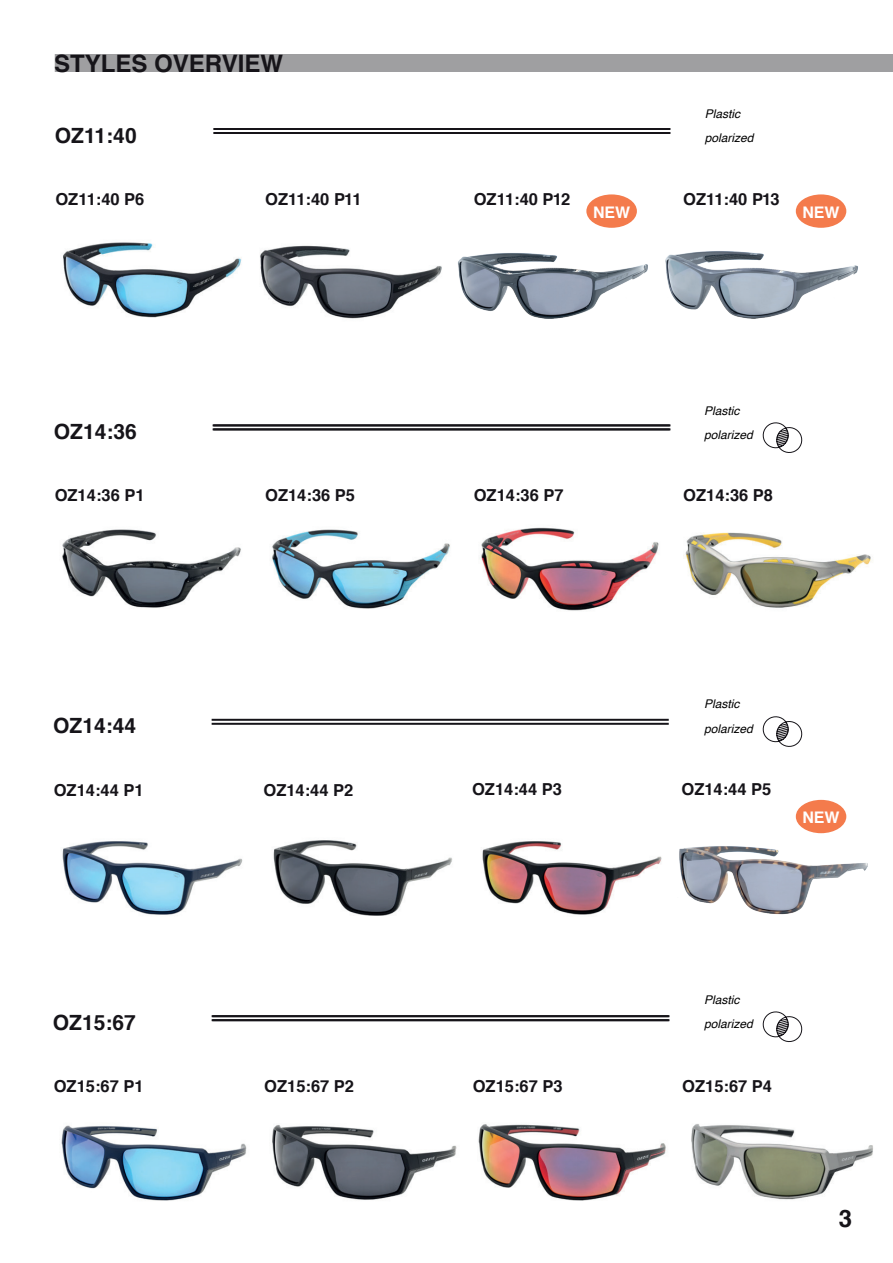
<style>
.page{position:relative;width:893px;height:1263px;background:#fff}
.page>*{position:absolute;margin:0;border:0;box-sizing:border-box;transform-origin:0 0}
.t1{font:700 24px "Helvetica";color:#161419}
.t2{font:700 21px "Helvetica";color:#161419}
.t3{font:700 16.5px "Helvetica";color:#161419}
.t4{font:700 16.5px "Helvetica";letter-spacing:-.025em;color:#161419}
.t5{font:700 16.05px "Helvetica";color:#fff}
.t6{font:italic 12px/24px "Helvetica";color:#000}
</style>
<div class="page">
<div style="left:55px;top:54px;width:838px;height:18px;background:#9f9fa1"></div>
<hr style="left:213px;top:128px;width:457px;height:2px;background:#161419">
<hr style="left:213px;top:132px;width:457px;height:2px;background:#161419">
<hr style="left:213px;top:424px;width:457px;height:2px;background:#161419">
<hr style="left:213px;top:428px;width:457px;height:2px;background:#161419">
<img style="left:63px;top:242px;width:179px;height:76px">
<img style="left:260px;top:245px;width:182px;height:74px">
<hr style="left:212px;top:719px;width:457px;height:2px;background:#161419">
<hr style="left:212px;top:723px;width:457px;height:2px;background:#161419">
<hr style="left:212px;top:1015px;width:457px;height:2px;background:#161419">
<hr style="left:212px;top:1019px;width:457px;height:2px;background:#161419">
<svg style="left:762px;top:422px;width:41px;height:31px"></svg>
<svg style="left:762px;top:716px;width:41px;height:31px"></svg>
<svg style="left:762px;top:1011px;width:41px;height:32px"></svg>
<img style="left:62px;top:529px;width:179px;height:79px">
<img style="left:62px;top:841px;width:181px;height:74px">
<img style="left:270px;top:529px;width:180px;height:80px">
<img style="left:481px;top:527px;width:178px;height:84px">
<img style="left:683px;top:532px;width:188px;height:76px">
<img style="left:273px;top:840px;width:179px;height:76px">
<img style="left:482px;top:841px;width:180px;height:74px">
<img style="left:61px;top:1125px;width:186px;height:76px">
<img style="left:272px;top:1124px;width:185px;height:76px">
<img style="left:478px;top:1124px;width:188px;height:77px">
<img style="left:691px;top:1124px;width:182px;height:76px">
<img style="left:458px;top:253px;width:190px;height:66px">
<img style="left:665px;top:251px;width:193px;height:68px">
<img style="left:679px;top:821px;width:189px;height:94px">
<div style="left:586px;top:194px;width:51px;height:34px;background:#f47b4c;border-radius:50%"></div>
<div style="left:796px;top:194px;width:50px;height:34px;background:#f47b4c;border-radius:50%"></div>
<div style="left:796px;top:800px;width:50px;height:33px;background:#f47b4c;border-radius:50%"></div>
<h1 class="t1" style="left:54px;top:44px;width:230px">STYLES OVERVIEW</h1>
<p class="t2" style="left:55px;top:118px;width:83px">OZ11:40</p>
<p class="t6" style="left:705px;top:102px;width:50px">Plastic polarized</p>
<p class="t3" style="left:55px;top:186px;width:90px">OZ11:40 P6</p>
<p class="t4" style="left:265px;top:186px;width:98px">OZ11:40 P11</p>
<p class="t4" style="left:474px;top:185px;width:98px">OZ11:40 P12</p>
<p class="t4" style="left:683px;top:185px;width:98px">OZ11:40 P13</p>
<p class="t5" style="left:593px;top:199px;width:39px">NEW</p>
<p class="t5" style="left:802px;top:199px;width:39px">NEW</p>
<p class="t2" style="left:54px;top:415px;width:84px">OZ14:36</p>
<p class="t6" style="left:704px;top:399px;width:50px">Plastic polarized</p>
<p class="t3" style="left:55px;top:482px;width:91px">OZ14:36 P1</p>
<p class="t3" style="left:265px;top:482px;width:91px">OZ14:36 P5</p>
<p class="t3" style="left:474px;top:482px;width:91px">OZ14:36 P7</p>
<p class="t3" style="left:683px;top:482px;width:91px">OZ14:36 P8</p>
<p class="t2" style="left:53px;top:709px;width:84px">OZ14:44</p>
<p class="t6" style="left:704px;top:692px;width:50px">Plastic polarized</p>
<p class="t3" style="left:54px;top:777px;width:91px">OZ14:44 P1</p>
<p class="t3" style="left:263px;top:777px;width:91px">OZ14:44 P2</p>
<p class="t3" style="left:472px;top:776px;width:91px">OZ14:44 P3</p>
<p class="t3" style="left:681px;top:776px;width:91px">OZ14:44 P5</p>
<p class="t5" style="left:802px;top:804px;width:39px">NEW</p>
<p class="t2" style="left:53px;top:1005px;width:84px">OZ15:67</p>
<p class="t6" style="left:704px;top:988px;width:50px">Plastic polarized</p>
<p class="t3" style="left:54px;top:1073px;width:91px">OZ15:67 P1</p>
<p class="t3" style="left:264px;top:1073px;width:91px">OZ15:67 P2</p>
<p class="t3" style="left:473px;top:1073px;width:91px">OZ15:67 P3</p>
<p class="t3" style="left:682px;top:1073px;width:91px">OZ15:67 P4</p>
<h1 class="t1" style="left:839px;top:1199px;width:15px">3</h1>
</div>
